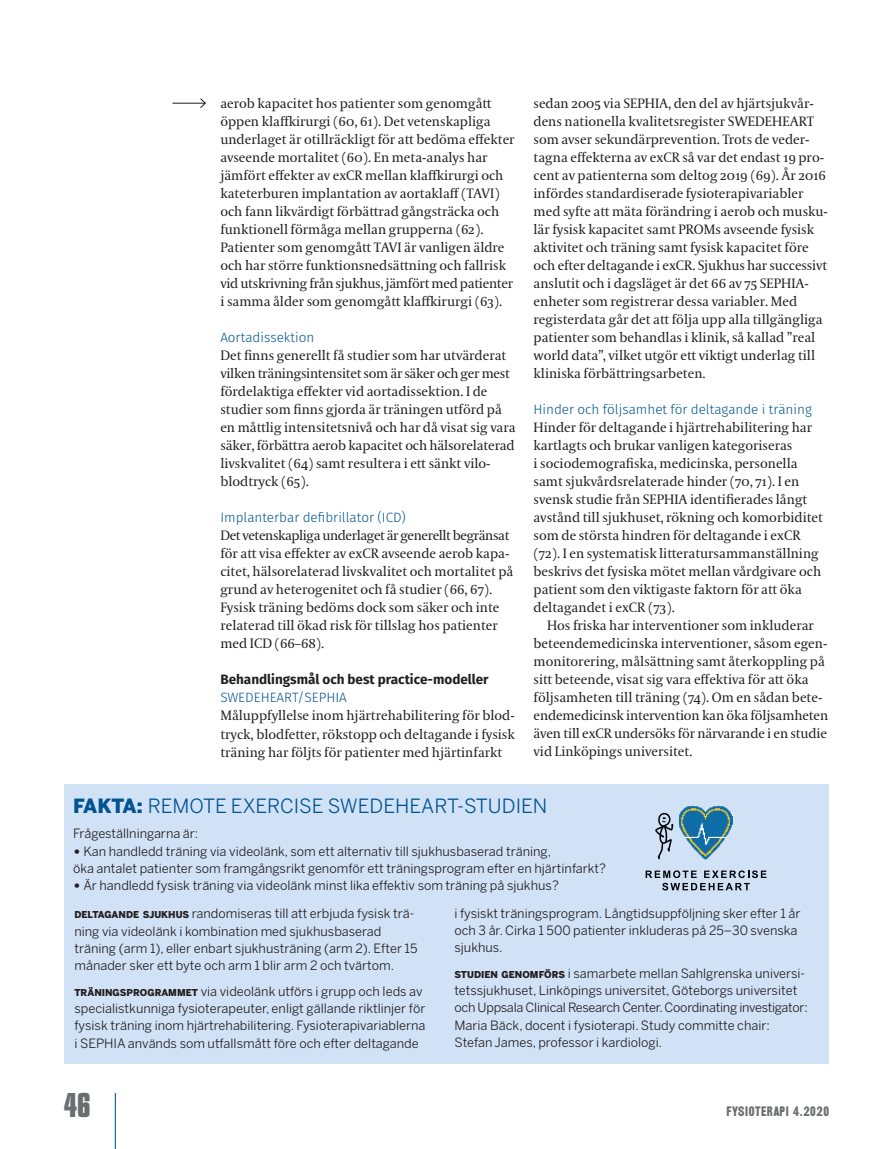
<style>
.page{position:relative;width:893px;height:1149px;background:#fff}
.page>*{position:absolute;margin:0;border:0;box-sizing:border-box;transform-origin:0 0}
.t1{font:700 31.5px "Compacta";color:#6c6d70}
.t2{font:19.5px "Benton Sans";color:#01548f}
.t3{font:13.5px/18px "Coranto 2";color:#231f20}
.t4{font:300 13.5px "Fira Sans";color:#01548f}
.t5{font:700 13.5px "Fira Sans";color:#231f20}
.t6{font:12.75px/17.2px "Benton Sans";color:#231f20}
.t7{font:12.75px "Railroad";letter-spacing:.05em;color:#6c6d70}
.s1{font-weight:900}
.s2{font-family:"Te X Gyre Pagella"}
.s3{font-weight:900;font-size:9.45px}
</style>
<div class="page">
<hr style="left:115px;top:1092px;width:1px;height:56px;background:#01548f">
<hr style="left:172px;top:103px;width:33px;height:1px;background:#231f20">
<svg style="left:200px;top:98px;width:6px;height:10px"></svg>
<div style="left:65px;top:784px;width:764px;height:279px;background:#d1e2f7"></div>
<img style="left:679px;top:805px;width:54px;height:54px">
<svg style="left:646px;top:870px;width:120px;height:20px"></svg>
<svg style="left:655px;top:812px;width:18px;height:47px"></svg>
<p class="t3" style="left:534px;top:95px;width:296px">sedan 2005 via SEPHIA, den del av hjärtsjukvår&shy;dens nationella kvalitetsregister SWEDEHEART som avser sekundärprevention. Trots de veder&shy;tagna effekterna av exCR så var det endast 19 pro&shy;cent av patienterna som deltog 2019 (69). År 2016 infördes standardiserade fysioterapivariabler med syfte att mäta förändring i aerob och musku&shy;lär fysisk kapacitet samt PROMs avseende fysisk aktivitet och träning samt fysisk kapacitet före och efter deltagande i exCR. Sjukhus har successivt anslutit och i dagsläget är det 66 av 75 SEPHIA&shy;enheter som registrerar dessa variabler. Med registerdata går det att följa upp alla tillgängliga patienter som behandlas i klinik, så kallad ”real world data”, vilket utgör ett viktigt underlag till kliniska förbättringsarbeten.</p>
<p class="t4" style="left:534px;top:400px;width:280px">Hinder och följsamhet för deltagande i träning</p>
<p class="t3" style="left:534px;top:419px;width:291px">Hinder för deltagande i hjärtrehabilitering har kartlagts och brukar vanligen kategoriseras<br>i sociodemografiska, medicinska, personella samt sjukvårdsrelaterade hinder (70, 71). I en svensk studie från SEPHIA identifierades långt avstånd till sjukhuset, rökning och komorbiditet som de största hindren för deltagande i exCR (72). I en systematisk litteratursammanställning beskrivs det fysiska mötet mellan vårdgivare och patient som den viktigaste faktorn för att öka deltagandet i exCR (73).</p>
<p class="t3" style="left:534px;top:617px;width:296px;text-indent:14px">Hos friska har interventioner som inkluderar beteendemedicinska interventioner, såsom egen&shy;monitorering, målsättning samt återkoppling på sitt beteende, visat sig vara effektiva för att öka följsamheten till träning (74). Om en sådan bete&shy;endemedicinsk intervention kan öka följsamheten även till exCR undersöks för närvarande i en studie vid Linköpings universitet.</p>
<h2 class="t2" style="left:73px;top:793px;width:476px"><span class="s1">FAKTA:</span> REMOTE EXERCISE SWEDEHEART-STUDIEN</h2>
<p class="t6" style="left:73px;top:824px;width:127px">Frågeställningarna är:</p>
<p class="t6" style="left:73px;top:841px;width:535px"><span class="s2">•</span> Kan handledd träning via videolänk, som ett alternativ till sjukhusbaserad träning,<br>öka antalet patienter som framgångsrikt genomför ett träningsprogram efter en hjärtinfarkt?</p>
<p class="t6" style="left:73px;top:876px;width:487px"><span class="s2">•</span> Är handledd fysisk träning via videolänk minst lika effektiv som träning på sjukhus?</p>
<p class="t6" style="left:74px;top:904px;width:345px"><span class="s3">DELTAGANDE SJUKHUS</span> randomiseras till att erbjuda fysisk trä&shy;ning via videolänk i kombination med sjukhusbaserad träning (arm 1), eller enbart sjukhusträning (arm 2). Efter 15 månader sker ett byte och arm 1 blir arm 2 och tvärtom.</p>
<p class="t6" style="left:74px;top:982px;width:353px"><span class="s3">TRÄNINGSPROGRAMMET</span> via videolänk utförs i grupp och leds av specialistkunniga fysioterapeuter, enligt gällande riktlinjer för fysisk träning inom hjärtrehabilitering. Fysioterapivariablerna i SEPHIA används som utfallsmått före och efter deltagande</p>
<p class="t3" style="left:220px;top:95px;width:296px">aerob kapacitet hos patienter som genomgått öppen klaffkirurgi (60, 61). Det vetenskapliga underlaget är otillräckligt för att bedöma effekter avseende mortalitet (60). En meta-analys har jämfört effekter av exCR mellan klaffkirurgi och kateterburen implantation av aortaklaff (TAVI) och fann likvärdigt förbättrad gångsträcka och funktionell förmåga mellan grupperna (62).<br>Patienter som genomgått TAVI är vanligen äldre och har större funktionsnedsättning och fallrisk vid utskrivning från sjukhus, jämfört med patienter i samma ålder som genomgått klaffkirurgi (63).</p>
<p class="t4" style="left:220px;top:328px;width:96px">Aortadissektion</p>
<p class="t3" style="left:220px;top:347px;width:297px">Det finns generellt få studier som har utvärderat vilken träningsintensitet som är säker och ger mest fördelaktiga effekter vid aortadissektion. I de studier som finns gjorda är träningen utförd på en måttlig intensitetsnivå och har då visat sig vara säker, förbättra aerob kapacitet och hälsorelaterad livskvalitet (64) samt resultera i ett sänkt vilo&shy;blodtryck (65).</p>
<p class="t4" style="left:220px;top:508px;width:187px">Implanterbar defibrillator (ICD)</p>
<p class="t3" style="left:220px;top:527px;width:295px">Det vetenskapliga underlaget är generellt begränsat för att visa effekter av exCR avseende aerob kapa&shy;citet, hälsorelaterad livskvalitet och mortalitet på grund av heterogenitet och få studier (66, 67).<br>Fysisk träning bedöms dock som säker och inte relaterad till ökad risk för tillslag hos patienter med ICD (66–68).</p>
<p class="t5" style="left:220px;top:670px;width:270px">Behandlingsmål och best practice-modeller</p>
<p class="t4" style="left:220px;top:688px;width:128px">SWEDEHEART/SEPHIA</p>
<p class="t3" style="left:220px;top:707px;width:296px;text-align:justify">Måluppfyllelse inom hjärtrehabilitering för blod&shy;tryck, blodfetter, rökstopp och deltagande i fysisk träning har följts för patienter med hjärtinfarkt</p>
<p class="t6" style="left:454px;top:903px;width:348px">i fysiskt träningsprogram. Långtidsuppföljning sker efter 1 år och 3 år. Cirka 1 500 patienter inkluderas på 25–30 svenska sjukhus.</p>
<p class="t6" style="left:454px;top:964px;width:355px"><span class="s3">STUDIEN GENOMFÖRS</span> i samarbete mellan Sahlgrenska universi&shy;tetssjukhuset, Linköpings universitet, Göteborgs universitet och Uppsala Clinical Research Center. Coordinating investigator:<br>Maria Bäck, docent i fysioterapi. Study committe chair:<br>Stefan James, professor i kardiologi.</p>
<h1 class="t1" style="left:64px;top:1086px;width:28px">46</h1>
<p class="t7" style="left:726px;top:1103px;width:104px">FYSIOTERAPI 4.2020</p>
</div>
